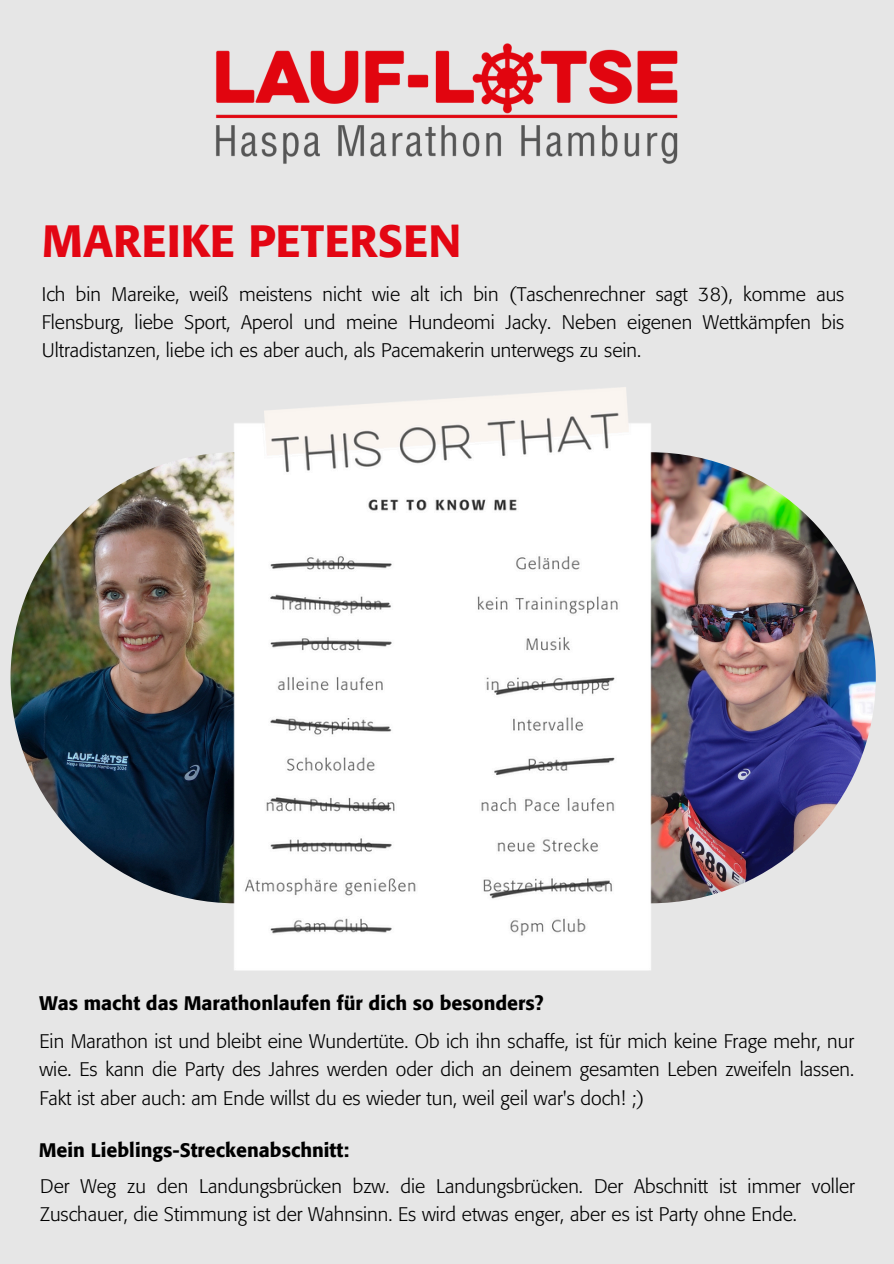
<style>
.page{position:relative;width:894px;height:1264px;background:#fff}
.page>*{position:absolute;margin:0;border:0;box-sizing:border-box;transform-origin:0 0}
.t1{font:500 45px "Formata";color:#e30613}
.t2{font:300 19.5px/28.2px "Formata";color:#000;text-align:justify}
.t3{font:500 19.5px "Formata";color:#000}
</style>
<div class="page">
<div style="left:0;top:0;width:893px;height:1263px;background:#e6e6e6"></div>
<img style="left:216px;top:43px;width:462px;height:121px">
<img style="left:671px;top:453px;width:204px;height:450px">
<img style="left:11px;top:454px;width:202px;height:449px">
<img style="left:213px;top:387px;width:458px;height:584px">
<p class="t1" style="left:42px;top:221px;width:420px">MAREIKE PETERSEN</p>
<p class="t2" style="left:42px;top:281px;width:803px">Ich bin Mareike, weiß meistens nicht wie alt ich bin (Taschenrechner sagt 38), komme aus Flensburg, liebe Sport, Aperol und meine Hundeomi Jacky. Neben eigenen Wettkämpfen bis Ultradistanzen, liebe ich es aber auch, als Pacemakerin unterwegs zu sein.</p>
<h2 class="t3" style="left:39px;top:993px;width:505px">Was macht das Marathonlaufen für dich so besonders?</h2>
<p class="t2" style="left:39px;top:1028px;width:815px">Ein Marathon ist und bleibt eine Wundertüte. Ob ich ihn schaffe, ist für mich keine Frage mehr, nur wie. Es kann die Party des Jahres werden oder dich an deinem gesamten Leben zweifeln lassen.<br>Fakt ist aber auch: am Ende willst du es wieder tun, weil geil war's doch! ;)</p>
<h2 class="t3" style="left:39px;top:1141px;width:312px">Mein Lieblings-Streckenabschnitt:</h2>
<p class="t2" style="left:40px;top:1173px;width:815px">Der Weg zu den Landungsbrücken bzw. die Landungsbrücken. Der Abschnitt ist immer voller<br>Zuschauer, die Stimmung ist der Wahnsinn. Es wird etwas enger, aber es ist Party ohne Ende.</p>
</div>
